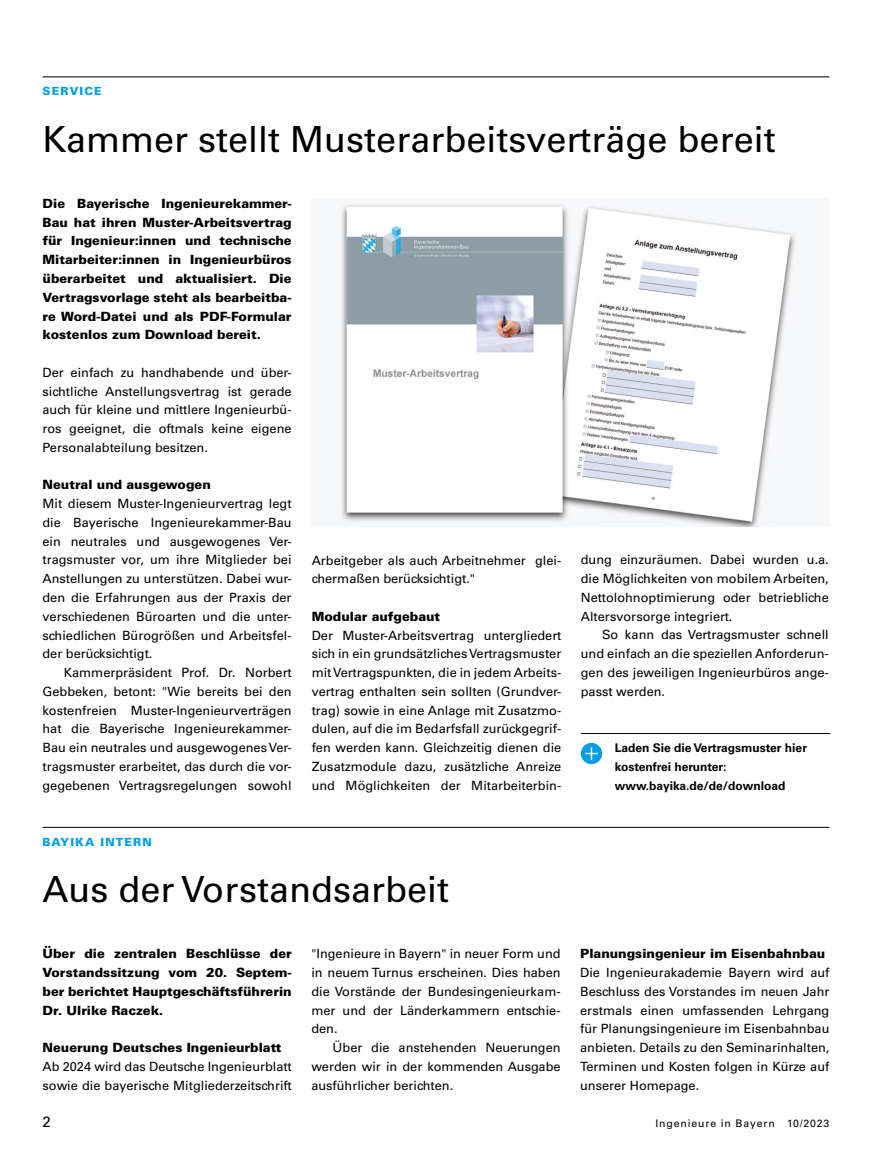
<style>
.page{position:relative;width:872px;height:1170px;background:#fff}
.page>*{position:absolute;margin:0;border:0;box-sizing:border-box;transform-origin:0 0}
.t1{font:36px "Univers LT Std";color:#000}
.t2{font:15px "Univers LT Std";color:#000}
.t3{font:12.75px/18.8px "Univers LT Std";color:#000}
.t4{font:900 12.75px/18.8px "Univers LT Std";color:#000;text-align:justify}
.t5{font:700 12px/18.8px "Univers LT Std";color:#000}
.t6{font:900 11.25px "Univers LT Std";letter-spacing:.1em;color:#009fe3}
.t7{font:10.5px "Univers LT Std";letter-spacing:.08em;color:#000}
.s1{font-weight:900}
</style>
<div class="page">
<hr style="left:43px;top:76px;width:786px;height:1px;background:#000">
<hr style="left:43px;top:826px;width:786px;height:1px;background:#000">
<hr style="left:581px;top:733px;width:249px;height:1px;background:#000">
<img style="left:340px;top:204px;width:456px;height:323px">
<svg style="left:581px;top:742px;width:21px;height:22px"></svg>
<p class="t6" style="left:43px;top:84px;width:61px">SERVICE</p>
<p class="t1" style="left:43px;top:117px;width:734px">Kammer stellt Musterarbeitsverträge bereit</p>
<p class="t4" style="left:43px;top:194px;width:251px">Die Bayerische Ingenieurekammer-Bau hat ihren Muster-Arbeitsvertrag für Ingenieur:innen und technische Mitarbeiter:innen in Ingenieurbüros überarbeitet und aktualisiert. Die Vertragsvorlage steht als bearbeitba&shy;re Word-Datei und als PDF-Formular kostenlos zum Download bereit.</p>
<p class="t3" style="left:43px;top:363px;width:251px;text-align:justify">Der einfach zu handhabende und über&shy;sichtliche Anstellungsvertrag ist gerade auch für kleine und mittlere Ingenieurbü&shy;ros geeignet, die oftmals keine eigene Personalabteilung besitzen.</p>
<p class="t4" style="left:43px;top:475px;width:170px">Neutral und ausgewogen</p>
<p class="t3" style="left:43px;top:494px;width:250px">Mit diesem Muster-Ingenieurvertrag legt</p>
<p class="t3" style="left:43px;top:513px;width:251px">die Bayerische Ingenieurekammer-Bau</p>
<p class="t3" style="left:43px;top:532px;width:250px">ein neutrales und ausgewogenes Ver-</p>
<p class="t3" style="left:43px;top:550px;width:250px">tragsmuster vor, um ihre Mitglieder bei</p>
<p class="t3" style="left:43px;top:569px;width:250px">Anstellungen zu unterstützen. Dabei wur-</p>
<p class="t3" style="left:43px;top:588px;width:250px">den die Erfahrungen aus der Praxis der</p>
<p class="t3" style="left:43px;top:607px;width:250px">verschiedenen Büroarten und die unter-</p>
<p class="t3" style="left:43px;top:625px;width:250px">schiedlichen Bürogrößen und Arbeitsfel-</p>
<p class="t3" style="left:43px;top:644px;width:111px">der berücksichtigt.</p>
<p class="t3" style="left:64px;top:663px;width:229px">Kammerpräsident Prof. Dr. Norbert</p>
<p class="t3" style="left:43px;top:682px;width:251px">Gebbeken, betont: "Wie bereits bei den</p>
<p class="t3" style="left:43px;top:700px;width:250px">kostenfreien Muster-Ingenieurverträgen</p>
<p class="t3" style="left:43px;top:719px;width:251px">hat die Bayerische Ingenieurekammer-</p>
<p class="t3" style="left:43px;top:738px;width:250px">Bau ein neutrales und ausgewogenes Ver-</p>
<p class="t3" style="left:43px;top:757px;width:250px">tragsmuster erarbeitet, das durch die vor-</p>
<p class="t3" style="left:43px;top:775px;width:251px">gegebenen Vertragsregelungen sowohl</p>
<p class="t6" style="left:43px;top:834px;width:111px">BAYIKA INTERN</p>
<p class="t3" style="left:312px;top:550px;width:251px">Arbeitgeber als auch Arbeitnehmer glei&shy;chermaßen berücksichtigt."</p>
<p class="t3" style="left:312px;top:607px;width:251px"><span class="s1">Modular aufgebaut<br></span>Der Muster-Arbeitsvertrag untergliedert sich in ein grundsätzliches Vertragsmuster mit Vertragspunkten, die in jedem Arbeits&shy;vertrag enthalten sein sollten (Grundver&shy;trag) sowie in eine Anlage mit Zusatzmo&shy;dulen, auf die im Bedarfsfall zurückgegrif&shy;fen werden kann. Gleichzeitig dienen die Zusatzmodule dazu, zusätzliche Anreize und Möglichkeiten der Mitarbeiterbin-</p>
<p class="t1" style="left:43px;top:867px;width:408px">Aus der Vorstandsarbeit</p>
<p class="t4" style="left:43px;top:944px;width:251px">Über die zentralen Beschlüsse der Vorstandssitzung vom 20. Septem&shy;ber berichtet Hauptgeschäftsführerin Dr. Ulrike Raczek.</p>
<p class="t3" style="left:43px;top:1038px;width:251px"><span class="s1">Neuerung Deutsches Ingenieurblatt<br></span>Ab 2024 wird das Deutsche Ingenieurblatt sowie die bayerische Mitgliederzeitschrift</p>
<p class="t3" style="left:311px;top:944px;width:251px">"Ingenieure in Bayern" in neuer Form und</p>
<p class="t3" style="left:311px;top:963px;width:251px">in neuem Turnus erscheinen. Dies haben</p>
<p class="t3" style="left:311px;top:982px;width:251px">die Vorstände der Bundesingenieurkam-</p>
<p class="t3" style="left:311px;top:1000px;width:251px">mer und der Länderkammern entschie-</p>
<p class="t3" style="left:311px;top:1019px;width:28px">den.</p>
<p class="t3" style="left:332px;top:1038px;width:229px">Über die anstehenden Neuerungen</p>
<p class="t3" style="left:311px;top:1057px;width:251px">werden wir in der kommenden Ausgabe</p>
<p class="t3" style="left:311px;top:1075px;width:143px">ausführlicher berichten.</p>
<p class="t3" style="left:581px;top:550px;width:249px">dung einzuräumen. Dabei wurden u.a.</p>
<p class="t3" style="left:581px;top:569px;width:249px">die Möglichkeiten von mobilem Arbeiten,</p>
<p class="t3" style="left:581px;top:588px;width:249px">Nettolohnoptimierung oder betriebliche</p>
<p class="t3" style="left:581px;top:606px;width:153px">Altersvorsorge integriert.</p>
<p class="t3" style="left:602px;top:625px;width:228px">So kann das Vertragsmuster schnell</p>
<p class="t3" style="left:581px;top:644px;width:249px">und einfach an die speziellen Anforderun-</p>
<p class="t3" style="left:581px;top:663px;width:249px">gen des jeweiligen Ingenieurbüros ange-</p>
<p class="t3" style="left:581px;top:682px;width:86px">passt werden.</p>
<p class="t5" style="left:615px;top:738px;width:194px">Laden Sie die Vertragsmuster hier kostenfrei herunter: www.bayika.de/de/download</p>
<p class="t3" style="left:580px;top:944px;width:251px"><span class="s1">Planungsingenieur im Eisenbahnbau </span>Die Ingenieurakademie Bayern wird auf Beschluss des Vorstandes im neuen Jahr erstmals einen umfassenden Lehrgang für Planungsingenieure im Eisenbahnbau anbieten. Details zu den Seminarinhalten, Terminen und Kosten folgen in Kürze auf unserer Homepage.</p>
<p class="t2" style="left:43px;top:1112px;width:10px">2</p>
<p class="t7" style="left:655px;top:1117px;width:175px">Ingenieure in Bayern 10/2023</p>
</div>
